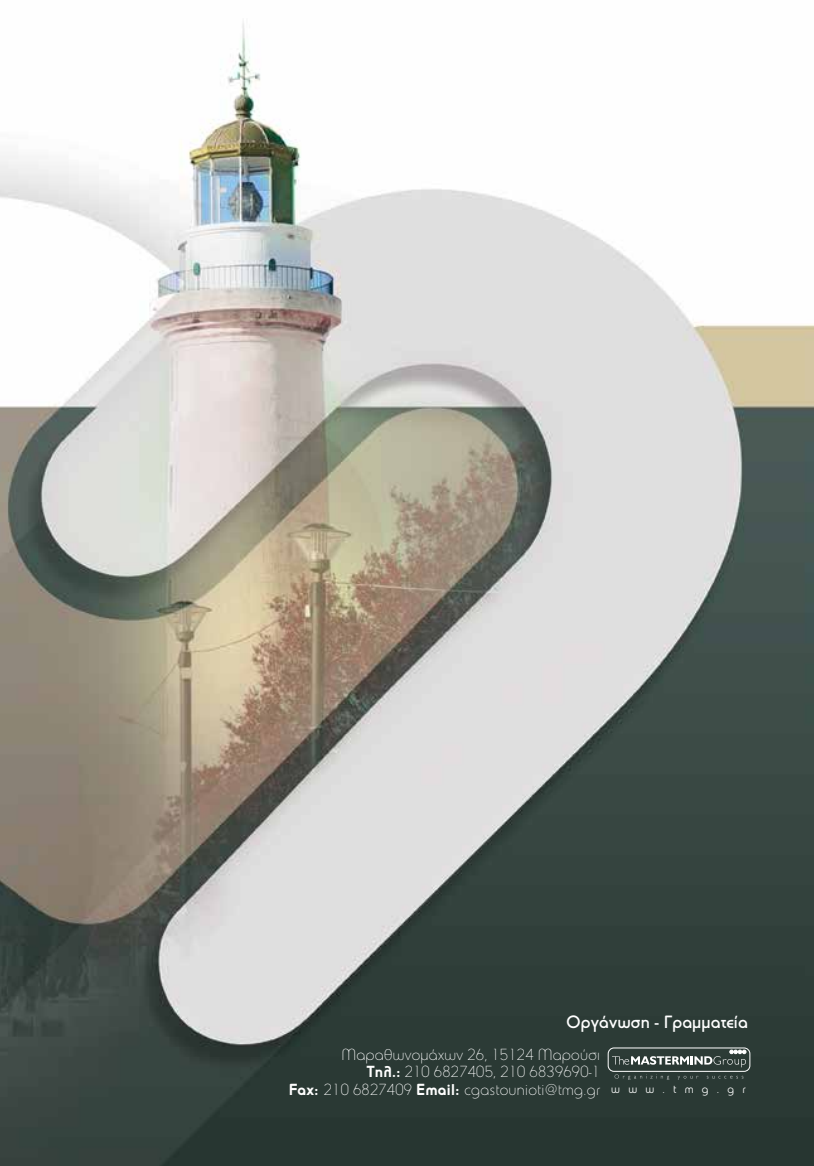
<style>
.page{position:relative;width:814px;height:1166px;background:#fff}
.page>*{position:absolute;margin:0;border:0;box-sizing:border-box;transform-origin:0 0}
.t1{font:500 17.5px "PF Universal";letter-spacing:.01em;color:#fff}
.t2{font:300 15.75px/17.5px "PF Universal";letter-spacing:.02em;color:#fff;text-align:right}
.t3{font:11.72px "PF Universal";letter-spacing:.7em;color:#fff}
.s1{font-weight:700}
</style>
<div class="page">
<img style="left:0;top:21px;width:814px;height:1145px">
<div style="left:608px;top:1048px;width:142px;height:23px;border:1px solid #fff;border-radius:6px"></div>
<svg style="left:614px;top:1074px;width:55px;height:6px"></svg>
<svg style="left:677px;top:1076px;width:21px;height:4px"></svg>
<svg style="left:706px;top:1076px;width:37px;height:2px"></svg>
<svg style="left:612px;top:1050px;width:134px;height:17px;background:#5a6662"></svg>
<p class="t1" style="left:566px;top:1011px;width:183px">Οργάνωση - Γραμματεία</p>
<p class="t2" style="left:289px;top:1045px;width:313px">Μαραθωνομάχων 26, 15124 Μαρούσι<br><span class="s1">Tηλ.:</span> 210 6827405, 210 6839690-1<br><span class="s1">Fax:</span> 210 6827409 <span class="s1">Εmail:</span> cgastounioti@tmg.gr</p>
<p class="t3" style="left:611px;top:1082px;width:136px">www.tmg.gr</p>
</div>
